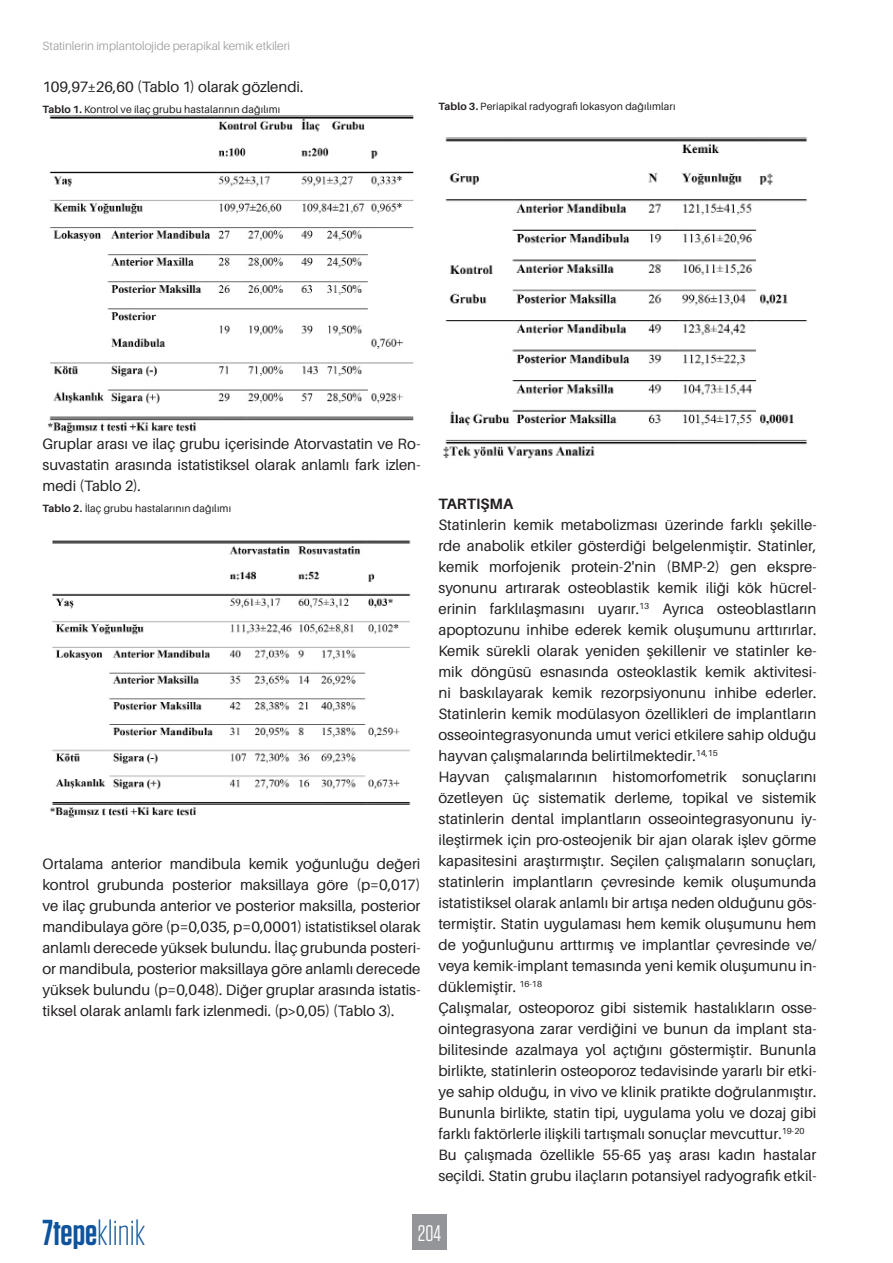
<style>
.page{position:relative;width:893px;height:1263px;background:#fff}
.page>*{position:absolute;margin:0;border:0;box-sizing:border-box;transform-origin:0 0}
.t1{font:300 36px "Tungsten";color:#0d539d}
.t2{font:22.5px "Tungsten";color:#fff}
.t3{font:15px/21px "Aileron";color:#231f20;text-align:justify}
.t4{font:700 15px "Aileron";color:#231f20}
.t5{font:300 12px "Aileron";color:#939598}
.t6{font:10.5px "Aileron";letter-spacing:.005em;color:#231f20}
.s1{font-weight:700}
.s2{font-weight:600}
</style>
<div class="page">
<div style="left:412px;top:1214px;width:35px;height:36px;background:#939598"></div>
<img style="left:48px;top:116px;width:366px;height:318px">
<img style="left:50px;top:540px;width:361px;height:278px">
<img style="left:443px;top:137px;width:365px;height:322px">
<p class="t5" style="left:43px;top:40px;width:249px">Statinlerin implantolojide perapikal kemik etkileri</p>
<p class="t3" style="left:43px;top:77px;width:262px">109,97±26,60 (Tablo 1) olarak gözlendi.</p>
<p class="t6" style="left:43px;top:104px;width:239px"><span class="s1">Tablo 1.</span> Kontrol ve ilaç grubu hastalarının dağılımı</p>
<p class="t6" style="left:438px;top:100px;width:239px"><span class="s1">Tablo 3.</span> Periapikal radyografi lokasyon dağılımları</p>
<p class="t3" style="left:43px;top:434px;width:379px">Gruplar arası ve ilaç grubu içerisinde Atorvastatin ve Ro&shy;suvastatin arasında istatistiksel olarak anlamlı fark izlen&shy;medi (Tablo 2).</p>
<p class="t6" style="left:43px;top:503px;width:190px"><span class="s1">Tablo 2.</span> İlaç grubu hastalarının dağılımı</p>
<p class="t3" style="left:43px;top:854px;width:379px">Ortalama anterior mandibula kemik yoğunluğu değeri kontrol grubunda posterior maksillaya göre (p=0,017) ve ilaç grubunda anterior ve posterior maksilla, posterior mandibulaya göre (p=0,035, p=0,0001) istatistiksel olarak anlamlı derecede yüksek bulundu. İlaç grubunda posteri&shy;or mandibula, posterior maksillaya göre anlamlı derecede yüksek bulundu (p=0,048). Diğer gruplar arasında istatis&shy;tiksel olarak anlamlı fark izlenmedi. (p&gt;0,05) (Tablo 3).</p>
<p class="t4" style="left:438px;top:495px;width:76px">TARTIŞMA</p>
<p class="t3" style="left:438px;top:514px;width:379px">Statinlerin kemik metabolizması üzerinde farklı şekille&shy;rde anabolik etkiler gösterdiği belgelenmiştir. Statinler, kemik morfojenik protein-2'nin (BMP-2) gen ekspre&shy;syonunu artırarak osteoblastik kemik iliği kök hücrel&shy;erinin farklılaşmasını uyarır.<sup>13</sup> Ayrıca osteoblastların apoptozunu inhibe ederek kemik oluşumunu arttırırlar.<br>Kemik sürekli olarak yeniden şekillenir ve statinler ke&shy;mik döngüsü esnasında osteoklastik kemik aktivitesi&shy;ni baskılayarak kemik rezorpsiyonunu inhibe ederler.<br>Statinlerin kemik modülasyon özellikleri de implantların osseointegrasyonunda umut verici etkilere sahip olduğu hayvan çalışmalarında belirtilmektedir.<sup>14,15</sup></p>
<p class="t3" style="left:438px;top:766px;width:379px">Hayvan çalışmalarının histomorfometrik sonuçlarını özetleyen üç sistematik derleme, topikal ve sistemik statinlerin dental implantların osseointegrasyonunu iy&shy;ileştirmek için pro-osteojenik bir ajan olarak işlev görme kapasitesini araştırmıştır. Seçilen çalışmaların sonuçları, statinlerin implantların çevresinde kemik oluşumunda istatistiksel olarak anlamlı bir artışa neden olduğunu gös&shy;termiştir. Statin uygulaması hem kemik oluşumunu hem de yoğunluğunu arttırmış ve implantlar çevresinde ve/ veya kemik-implant temasında yeni kemik oluşumunu in&shy;düklemiştir. <sup>16-18</sup></p>
<p class="t3" style="left:438px;top:997px;width:379px">Çalışmalar, osteoporoz gibi sistemik hastalıkların osse&shy;ointegrasyona zarar verdiğini ve bunun da implant sta&shy;bilitesinde azalmaya yol açtığını göstermiştir. Bununla birlikte, statinlerin osteoporoz tedavisinde yararlı bir etki&shy;ye sahip olduğu, in vivo ve klinik pratikte doğrulanmıştır.<br>Bununla birlikte, statin tipi, uygulama yolu ve dozaj gibi farklı faktörlerle ilişkili tartışmalı sonuçlar mevcuttur.<sup>19-20</sup></p>
<p class="t3" style="left:438px;top:1144px;width:379px">Bu çalışmada özellikle 55-65 yaş arası kadın hastalar seçildi. Statin grubu ilaçların potansiyel radyografik etkil-</p>
<h1 class="t1" style="left:43px;top:1214px;width:104px"><span class="s2">7tepe</span>klinik</h1>
<h2 class="t2" style="left:418px;top:1222px;width:25px">204</h2>
</div>
